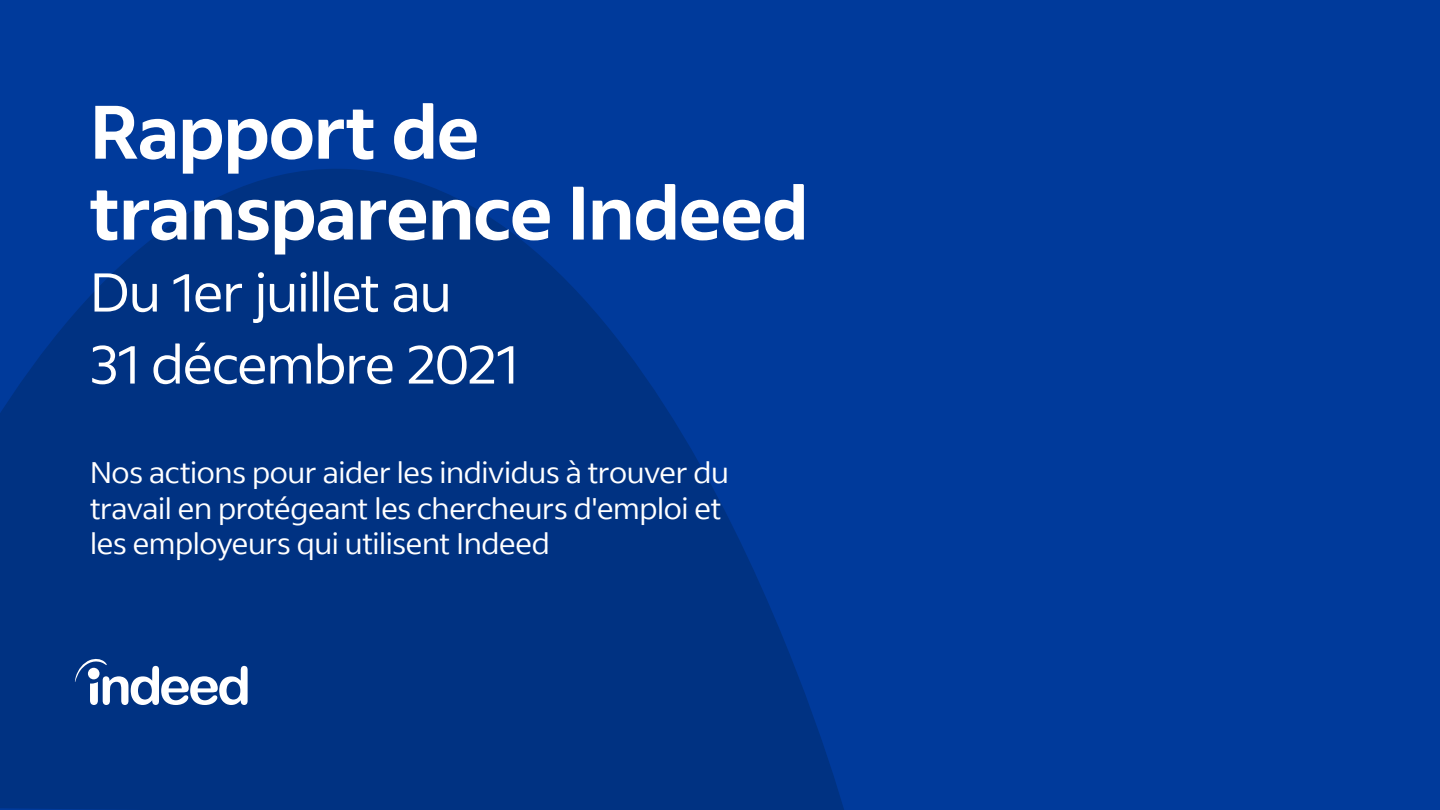
<style>
.page{position:relative;width:1440px;height:810px;background:#003a9b}
.page>*{position:absolute;margin:0;border:0;box-sizing:border-box;transform-origin:0 0}
.t1{font:700 74.85px/80.8px "Indeed Sans";letter-spacing:-.02em;color:#fff}
.t2{font:54px/72px "Indeed Sans";letter-spacing:-.025em;color:#fff}
.t3{font:29.62px/35.6px "Indeed Sans";letter-spacing:-.015em;color:#fff}
</style>
<div class="page">
<svg style="left:0;top:169px;width:844px;height:641px;fill:#003282"></svg>
<svg style="left:75px;top:659px;width:173px;height:46px;background:#5c7caf"></svg>
<p class="t1" style="left:90px;top:90px;width:720px">Rapport de transparence Indeed</p>
<p class="t2" style="left:90px;top:256px;width:430px">Du 1er juillet au<br>31 décembre 2021</p>
<p class="t3" style="left:90px;top:455px;width:641px">Nos actions pour aider les individus à trouver du travail en protégeant les chercheurs d'emploi et les employeurs qui utilisent Indeed</p>
</div>
